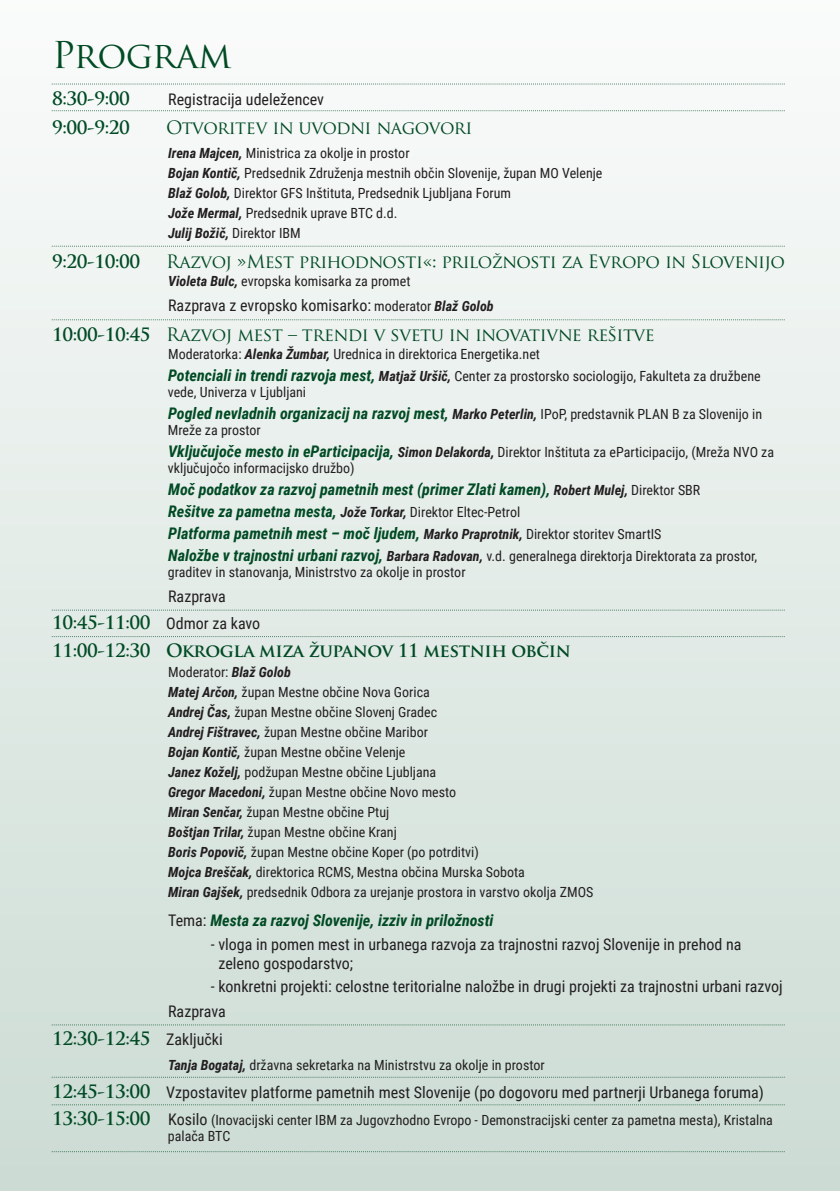
<style>
.page{position:relative;width:840px;height:1191px;background:#fff}
.page>*{position:absolute;margin:0;border:0;box-sizing:border-box;transform-origin:0 0}
.t1{font:36px "Trajan Pro";letter-spacing:-.02em;color:#004a24}
.t2{font:18px "Trajan Pro";letter-spacing:-.03em;color:#004a24}
.t3{font:700 18px/27.6px "Trajan Pro";letter-spacing:-.025em;color:#004a24}
.t4{font:16px/19.2px "Roboto Condensed";color:#231f20}
.t5{font:italic 700 16px/22px "Roboto Condensed";color:#004a24}
.t6{font:14px/20px "Roboto Condensed";color:#231f20}
.s1{font-weight:700;font-style:italic}
.s2{font-size:14px}
.s3{font-weight:700;font-style:italic;font-size:14px}
.s4{font-weight:700}
.s5{font-weight:700;font-style:italic;font-size:16px;color:#004a24}
.s6{font-size:14px;color:#231f20}
.s7{font-weight:400;font-style:normal;font-size:14px;color:#231f20}
.s8{font-family:"Roboto Condensed";font-weight:400;font-size:16px;color:#231f20}
.s9{font-weight:400;font-style:normal;color:#231f20}
.s10{font-family:"Trajan Pro";font-weight:700;font-size:18px;color:#004a24}
.s11{font-size:16px}
</style>
<div class="page">
<div style="left:0;top:0;width:839px;height:1191px;background:linear-gradient(to bottom,#fafbfb,#cbdbd4)"></div>
<img style="left:0;top:0;width:547px;height:1191px">
<svg style="left:52px;top:84px;width:732px;height:1px"></svg>
<svg style="left:52px;top:110px;width:732px;height:1px"></svg>
<svg style="left:52px;top:246px;width:732px;height:1px"></svg>
<svg style="left:52px;top:319px;width:732px;height:1px"></svg>
<svg style="left:52px;top:609px;width:732px;height:1px"></svg>
<svg style="left:52px;top:636px;width:732px;height:1px"></svg>
<svg style="left:52px;top:1024px;width:732px;height:1px"></svg>
<svg style="left:52px;top:1076px;width:732px;height:1px"></svg>
<svg style="left:52px;top:1104px;width:732px;height:1px"></svg>
<svg style="left:52px;top:1151px;width:732px;height:1px"></svg>
<h1 class="t1" style="left:52px;top:32px;width:181px">Program</h1>
<p class="t3" style="left:52px;top:85px;width:79px">8:30-9:00</p>
<p class="t4" style="left:168px;top:89px;width:157px">Registracija udeležencev</p>
<p class="t3" style="left:52px;top:114px;width:79px">9:00-9:20</p>
<p class="t2" style="left:166px;top:116px;width:307px">Otvoritev in uvodni nagovori</p>
<p class="t6" style="left:168px;top:142px;width:435px"><span class="s1">Irena Majcen,</span> Ministrica za okolje in prostor<br><span class="s1">Bojan Kontič,</span> Predsednik Združenja mestnih občin Slovenije, župan MO Velenje <span class="s1">Blaž Golob,</span> Direktor GFS Inštituta, Predsednik Ljubljana Forum<br><span class="s1">Jože Mermal,</span> Predsednik uprave BTC d.d.<br><span class="s1">Julij Božič,</span> Direktor IBM</p>
<p class="t3" style="left:52px;top:247px;width:90px">9:20-10:00</p>
<p class="t2" style="left:166px;top:250px;width:620px">Razvoj »Mest prihodnosti«: priložnosti za Evropo in Slovenijo</p>
<p class="t6" style="left:168px;top:270px;width:244px"><span class="s1">Violeta Bulc,</span> evropska komisarka za promet</p>
<p class="t4" style="left:168px;top:295px;width:327px">Razprava z evropsko komisarko: <span class="s2">moderator</span> <span class="s3">Blaž Golob</span></p>
<p class="t2" style="left:52px;top:322px;width:604px"><span class="s4">10:00-10:45</span> Razvoj mest – trendi v svetu in inovativne rešitve</p>
<p class="t6" style="left:168px;top:342px;width:593px;line-height:22px">Moderatorka: <span class="s1">Alenka Žumbar,</span> Urednica in direktorica Energetika.net<br><span class="s5">Potenciali in trendi razvoja mest,</span> <span class="s1">Matjaž Uršič,</span> Center za prostorsko sociologijo, Fakulteta za družbene</p>
<p class="t6" style="left:168px;top:381px;width:140px">vede, Univerza v Ljubljani</p>
<p class="t5" style="left:168px;top:401px;width:595px">Pogled nevladnih organizacij na razvoj mest, <span class="s6">Marko Peterlin,</span> <span class="s7">IPoP, predstavnik PLAN B za Slovenijo in</span></p>
<p class="t6" style="left:168px;top:418px;width:607px;line-height:22px">Mreže za prostor<br><span class="s5">Vključujoče mesto in eParticipacija,</span> <span class="s1">Simon Delakorda,</span> Direktor Inštituta za eParticipacijo, (Mreža NVO za</p>
<p class="t6" style="left:168px;top:457px;width:188px">vključujočo informacijsko družbo)</p>
<p class="t5" style="left:168px;top:477px;width:533px">Moč podatkov za razvoj pametnih mest (primer Zlati kamen), <span class="s6">Robert Mulej,</span> <span class="s7">Direktor SBR<br></span>Rešitve za pametna mesta, <span class="s6">Jože Torkar,</span> <span class="s7">Direktor Eltec-Petrol<br></span>Platforma pametnih mest – moč ljudem, <span class="s6">Marko Praprotnik,</span> <span class="s7">Direktor storitev SmartIS</span></p>
<p class="t6" style="left:168px;top:547px;width:590px;line-height:16px"><span class="s5">Naložbe v trajnostni urbani razvoj,</span> <span class="s1">Barbara Radovan,</span> v.d. generalnega direktorja Direktorata za prostor, graditev in stanovanja, Ministrstvo za okolje in prostor</p>
<p class="t4" style="left:168px;top:586px;width:59px">Razprava</p>
<p class="t3" style="left:52px;top:609px;width:520px">10:45-11:00 <span class="s8">Odmor za kavo<br></span>11:00-12:30 OKROGLA MIZA ŽUPANOV 11 MESTNIH OBČIN</p>
<p class="t6" style="left:168px;top:661px;width:426px">Moderator: <span class="s1">Blaž Golob<br>Matej Arčon,</span> župan Mestne občine Nova Gorica<br><span class="s1">Andrej Čas,</span> župan Mestne občine Slovenj Gradec<br><span class="s1">Andrej Fištravec,</span> župan Mestne občine Maribor<br><span class="s1">Bojan Kontič,</span> župan Mestne občine Velenje<br><span class="s1">Janez Koželj,</span> podžupan Mestne občine Ljubljana<br><span class="s1">Gregor Macedoni,</span> župan Mestne občine Novo mesto<br><span class="s1">Miran Senčar,</span> župan Mestne občine Ptuj<br><span class="s1">Boštjan Trilar,</span> župan Mestne občine Kranj<br><span class="s1">Boris Popovič,</span> župan Mestne občine Koper (po potrditvi)<br><span class="s1">Mojca Breščak,</span> direktorica RCMS, Mestna občina Murska Sobota<br><span class="s1">Miran Gajšek,</span> predsednik Odbora za urejanje prostora in varstvo okolja ZMOS</p>
<p class="t5" style="left:168px;top:909px;width:327px"><span class="s9">Tema:</span> Mesta za razvoj Slovenije, izziv in priložnosti</p>
<p class="t4" style="left:218px;top:933px;width:524px;text-indent:-8px">- vloga in pomen mest in urbanega razvoja za trajnostni razvoj Slovenije in prehod na zeleno gospodarstvo;</p>
<p class="t4" style="left:168px;top:973px;width:616px;line-height:25.2px;text-indent:43px">- konkretni projekti: celostne teritorialne naložbe in drugi projekti za trajnostni urbani razvoj<br>Razprava</p>
<p class="t3" style="left:52px;top:1024px;width:172px">12:30-12:45 <span class="s8">Zaključki</span></p>
<p class="t6" style="left:168px;top:1054px;width:378px"><span class="s1">Tanja Bogataj,</span> državna sekretarka na Ministrstvu za okolje in prostor</p>
<p class="t4" style="left:52px;top:1081px;width:713px"><span class="s10">12:45-13:00</span> Vzpostavitev platforme pametnih mest Slovenije (po dogovoru med partnerji Urbanega foruma)</p>
<p class="t6" style="left:168px;top:1111px;width:606px;line-height:16px;text-indent:-116px"><span class="s10">13:30-15:00</span> <span class="s11">Kosilo</span> (Inovacijski center IBM za Jugovzhodno Evropo - Demonstracijski center za pametna mesta), Kristalna palača BTC</p>
</div>
